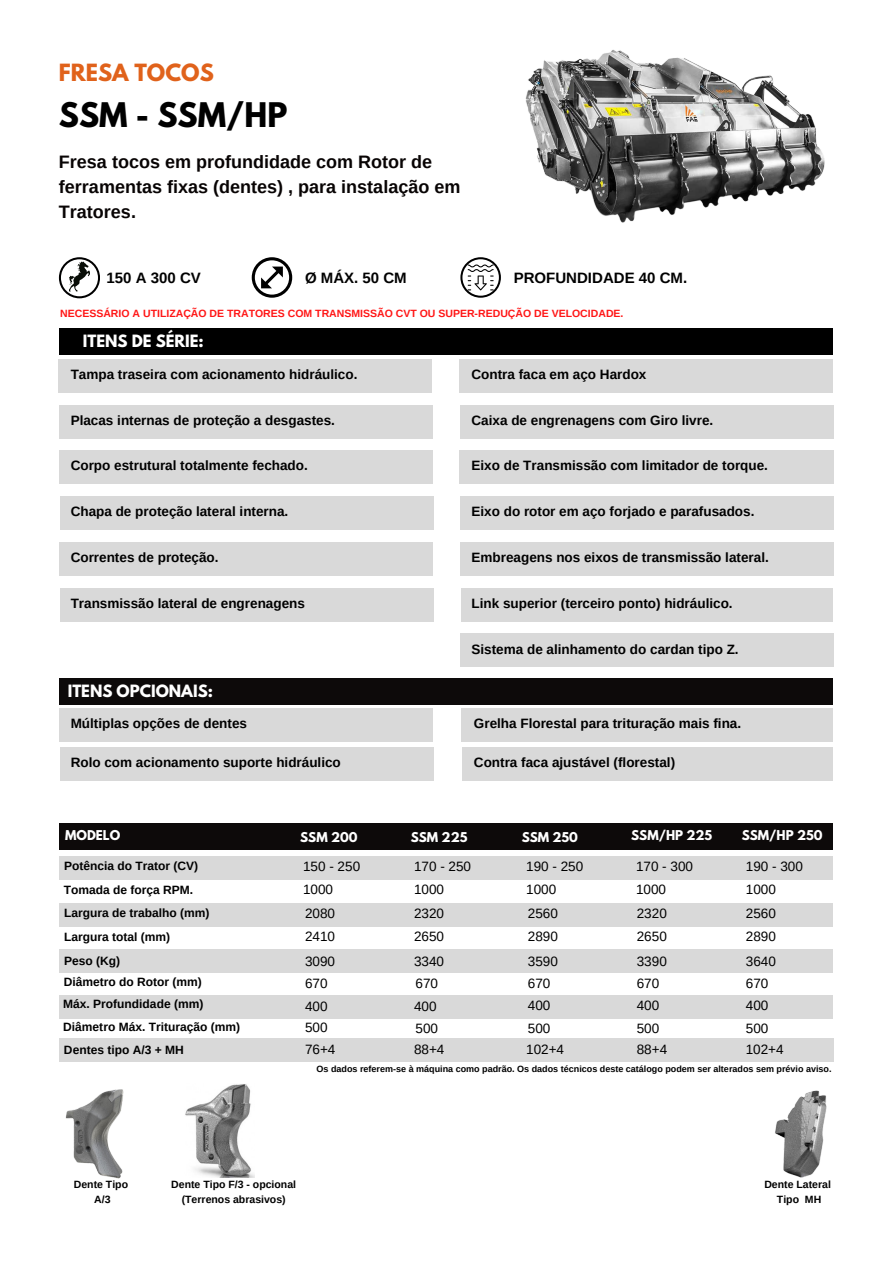
<style>
.page{position:relative;width:894px;height:1264px;background:#fff}
.page>*{position:absolute;margin:0;border:0;box-sizing:border-box;transform-origin:0 0}
.t1{font:700 30px "League Spartan";color:#000}
.t2{font:700 21px "League Spartan";color:#e0621b}
.t3{font:700 18px/24.8px "Arimo";color:#080404}
.t4{font:700 15px "Arimo";color:#000}
.t5{font:700 15px "League Spartan";color:#fff}
.t6{font:700 13.5px "Arimo";color:#000}
.t7{font:13.5px "Arimo";color:#000}
.t8{font:700 12px "Arimo";color:#000}
.t9{font:700 12px "League Spartan";color:#fff}
.t10{font:700 10.5px "Arimo";color:#ff1616}
.t11{font:700 10.5px "Arimo";color:#000}
.t12{font:700 9px "Arimo";color:#000}
</style>
<div class="page">
<svg style="left:59px;top:257px;width:41px;height:41px"></svg>
<div style="left:59px;top:328px;width:773px;height:27px;background:#000"></div>
<div style="left:59px;top:359px;width:373px;height:33px;background:#d9d9d9"></div>
<div style="left:59px;top:677px;width:773px;height:27px;background:#0d0a0a"></div>
<div style="left:59px;top:823px;width:773px;height:27px;background:#0d0a0a"></div>
<svg style="left:460px;top:257px;width:41px;height:41px"></svg>
<div style="left:60px;top:405px;width:372px;height:33px;background:#d9d9d9"></div>
<div style="left:59px;top:450px;width:373px;height:33px;background:#d9d9d9"></div>
<div style="left:60px;top:496px;width:373px;height:33px;background:#d9d9d9"></div>
<div style="left:60px;top:542px;width:372px;height:33px;background:#d9d9d9"></div>
<div style="left:60px;top:588px;width:373px;height:33px;background:#d9d9d9"></div>
<div style="left:459px;top:359px;width:373px;height:33px;background:#d9d9d9"></div>
<div style="left:460px;top:405px;width:373px;height:33px;background:#d9d9d9"></div>
<div style="left:459px;top:450px;width:374px;height:33px;background:#d9d9d9"></div>
<div style="left:460px;top:496px;width:373px;height:33px;background:#d9d9d9"></div>
<div style="left:460px;top:542px;width:372px;height:33px;background:#d9d9d9"></div>
<div style="left:460px;top:588px;width:371px;height:33px;background:#d9d9d9"></div>
<div style="left:460px;top:633px;width:373px;height:33px;background:#d9d9d9"></div>
<div style="left:60px;top:708px;width:372px;height:33px;background:#d9d9d9"></div>
<div style="left:60px;top:747px;width:373px;height:33px;background:#d9d9d9"></div>
<div style="left:461px;top:708px;width:371px;height:33px;background:#d9d9d9"></div>
<div style="left:462px;top:747px;width:370px;height:33px;background:#d9d9d9"></div>
<img style="left:65px;top:1089px;width:59px;height:90px">
<img style="left:775px;top:1090px;width:52px;height:88px">
<img style="left:185px;top:1084px;width:69px;height:93px">
<svg style="left:252px;top:257px;width:40px;height:41px"></svg>
<img style="left:525px;top:49px;width:300px;height:174px">
<div style="left:59px;top:855px;width:773px;height:24px;background:#d9d9d9"></div>
<div style="left:59px;top:902px;width:772px;height:24px;background:#d9d9d9"></div>
<div style="left:59px;top:949px;width:772px;height:24px;background:#d9d9d9"></div>
<div style="left:59px;top:995px;width:772px;height:23px;background:#d9d9d9"></div>
<div style="left:59px;top:1038px;width:773px;height:24px;background:#d9d9d9"></div>
<p class="t2" style="left:59px;top:62px;width:156px">FRESA TOCOS</p>
<p class="t1" style="left:59px;top:100px;width:230px">SSM - SSM/HP</p>
<p class="t3" style="left:59px;top:150px;width:403px">Fresa tocos em profundidade com Rotor de ferramentas fixas (dentes) , para instalação em<br>Tratores.</p>
<p class="t4" style="left:106px;top:269px;width:96px">150 A 300 CV</p>
<p class="t4" style="left:305px;top:269px;width:103px">Ø MÁX. 50 CM</p>
<p class="t4" style="left:513px;top:269px;width:175px">PROFUNDIDADE 40 CM.</p>
<p class="t10" style="left:60px;top:308px;width:564px">NECESSÁRIO A UTILIZAÇÃO DE TRATORES COM TRANSMISSÃO CVT OU SUPER-REDUÇÃO DE VELOCIDADE.</p>
<p class="t5" style="left:83px;top:333px;width:122px">ITENS DE SÉRIE:</p>
<p class="t6" style="left:71px;top:367px;width:288px">Tampa traseira com acionamento hidráulico.</p>
<p class="t6" style="left:71px;top:412px;width:266px">Placas internas de proteção a desgastes.</p>
<p class="t6" style="left:71px;top:458px;width:239px">Corpo estrutural totalmente fechado.</p>
<p class="t6" style="left:71px;top:503px;width:219px">Chapa de proteção lateral interna.</p>
<p class="t6" style="left:71px;top:550px;width:149px">Correntes de proteção.</p>
<p class="t6" style="left:71px;top:595px;width:236px">Transmissão lateral de engrenagens</p>
<p class="t5" style="left:68px;top:683px;width:147px">ITENS OPCIONAIS:</p>
<p class="t6" style="left:471px;top:367px;width:176px">Contra faca em aço Hardox</p>
<p class="t6" style="left:471px;top:412px;width:243px">Caixa de engrenagens com Giro livre.</p>
<p class="t6" style="left:471px;top:458px;width:298px">Eixo de Transmissão com limitador de torque.</p>
<p class="t6" style="left:471px;top:503px;width:284px">Eixo do rotor em aço forjado e parafusados.</p>
<p class="t6" style="left:471px;top:550px;width:299px">Embreagens nos eixos de transmissão lateral.</p>
<p class="t6" style="left:471px;top:595px;width:262px">Link superior (terceiro ponto) hidráulico.</p>
<p class="t6" style="left:471px;top:641px;width:268px">Sistema de alinhamento do cardan tipo Z.</p>
<p class="t6" style="left:71px;top:716px;width:178px">Múltiplas opções de dentes</p>
<p class="t6" style="left:474px;top:716px;width:269px">Grelha Florestal para trituração mais fina.</p>
<p class="t6" style="left:71px;top:755px;width:271px">Rolo com acionamento suporte hidráulico</p>
<p class="t6" style="left:474px;top:755px;width:203px">Contra faca ajustável (florestal)</p>
<p class="t9" style="left:65px;top:829px;width:57px">MODELO</p>
<p class="t9" style="left:300px;top:831px;width:59px">SSM 200</p>
<p class="t8" style="left:64px;top:859px;width:135px">Potência do Trator (CV)</p>
<p class="t8" style="left:64px;top:882px;width:131px">Tomada de força RPM.</p>
<p class="t8" style="left:64px;top:906px;width:147px">Largura de trabalho (mm)</p>
<p class="t8" style="left:64px;top:930px;width:108px">Largura total (mm)</p>
<p class="t8" style="left:64px;top:975px;width:140px">Diâmetro do Rotor (mm)</p>
<p class="t8" style="left:63px;top:1020px;width:178px">Diâmetro Máx. Trituração (mm)</p>
<p class="t8" style="left:64px;top:1043px;width:121px">Dentes tipo A/3 + MH</p>
<p class="t8" style="left:64px;top:953px;width:58px">Peso (Kg)</p>
<p class="t8" style="left:63px;top:997px;width:142px">Máx. Profundidade (mm)</p>
<p class="t7" style="left:303px;top:858px;width:59px">150 - 250</p>
<p class="t7" style="left:303px;top:881px;width:32px">1000</p>
<p class="t7" style="left:305px;top:906px;width:32px">2080</p>
<p class="t7" style="left:305px;top:929px;width:32px">2410</p>
<p class="t7" style="left:305px;top:953px;width:32px">3090</p>
<p class="t7" style="left:305px;top:998px;width:24px">400</p>
<p class="t7" style="left:305px;top:1019px;width:24px">500</p>
<p class="t7" style="left:305px;top:1042px;width:32px">76+4</p>
<p class="t7" style="left:305px;top:975px;width:24px">670</p>
<p class="t9" style="left:410px;top:831px;width:58px">SSM 225</p>
<p class="t9" style="left:521px;top:831px;width:58px">SSM 250</p>
<p class="t9" style="left:631px;top:829px;width:83px">SSM/HP 225</p>
<p class="t9" style="left:741px;top:829px;width:82px">SSM/HP 250</p>
<p class="t7" style="left:414px;top:858px;width:59px">170 - 250</p>
<p class="t7" style="left:414px;top:881px;width:32px">1000</p>
<p class="t7" style="left:414px;top:906px;width:32px">2320</p>
<p class="t7" style="left:414px;top:929px;width:32px">2650</p>
<p class="t7" style="left:414px;top:953px;width:32px">3340</p>
<p class="t7" style="left:414px;top:998px;width:24px">400</p>
<p class="t7" style="left:415px;top:1020px;width:24px">500</p>
<p class="t7" style="left:414px;top:1042px;width:32px">88+4</p>
<p class="t7" style="left:526px;top:858px;width:59px">190 - 250</p>
<p class="t7" style="left:526px;top:881px;width:32px">1000</p>
<p class="t7" style="left:527px;top:906px;width:32px">2560</p>
<p class="t7" style="left:527px;top:929px;width:32px">2890</p>
<p class="t7" style="left:527px;top:953px;width:32px">3590</p>
<p class="t7" style="left:527px;top:997px;width:24px">400</p>
<p class="t7" style="left:527px;top:1020px;width:24px">500</p>
<p class="t7" style="left:526px;top:1042px;width:39px">102+4</p>
<p class="t7" style="left:635px;top:858px;width:59px">170 - 300</p>
<p class="t7" style="left:635px;top:881px;width:32px">1000</p>
<p class="t7" style="left:636px;top:906px;width:32px">2320</p>
<p class="t7" style="left:636px;top:929px;width:32px">2650</p>
<p class="t7" style="left:636px;top:953px;width:32px">3390</p>
<p class="t7" style="left:636px;top:997px;width:24px">400</p>
<p class="t7" style="left:636px;top:1020px;width:24px">500</p>
<p class="t7" style="left:636px;top:1042px;width:32px">88+4</p>
<p class="t7" style="left:745px;top:858px;width:59px">190 - 300</p>
<p class="t7" style="left:745px;top:881px;width:32px">1000</p>
<p class="t7" style="left:745px;top:906px;width:32px">2560</p>
<p class="t7" style="left:745px;top:929px;width:32px">2890</p>
<p class="t7" style="left:745px;top:953px;width:32px">3640</p>
<p class="t7" style="left:745px;top:997px;width:24px">400</p>
<p class="t7" style="left:745px;top:1020px;width:24px">500</p>
<p class="t7" style="left:745px;top:1042px;width:39px">102+4</p>
<p class="t7" style="left:415px;top:975px;width:24px">670</p>
<p class="t7" style="left:527px;top:975px;width:24px">670</p>
<p class="t7" style="left:636px;top:975px;width:24px">670</p>
<p class="t7" style="left:745px;top:975px;width:24px">670</p>
<p class="t11" style="left:74px;top:1178px;width:56px">Dente Tipo</p>
<p class="t11" style="left:94px;top:1192px;width:18px">A/3</p>
<p class="t12" style="left:316px;top:1063px;width:516px">Os dados referem-se à máquina como padrão. Os dados técnicos deste catálogo podem ser alterados sem prévio aviso.</p>
<p class="t11" style="left:171px;top:1178px;width:126px">Dente Tipo F/3 - opcional</p>
<p class="t11" style="left:182px;top:1192px;width:105px">(Terrenos abrasivos)</p>
<p class="t11" style="left:764px;top:1178px;width:68px">Dente Lateral</p>
<p class="t11" style="left:776px;top:1192px;width:46px">Tipo MH</p>
</div>
